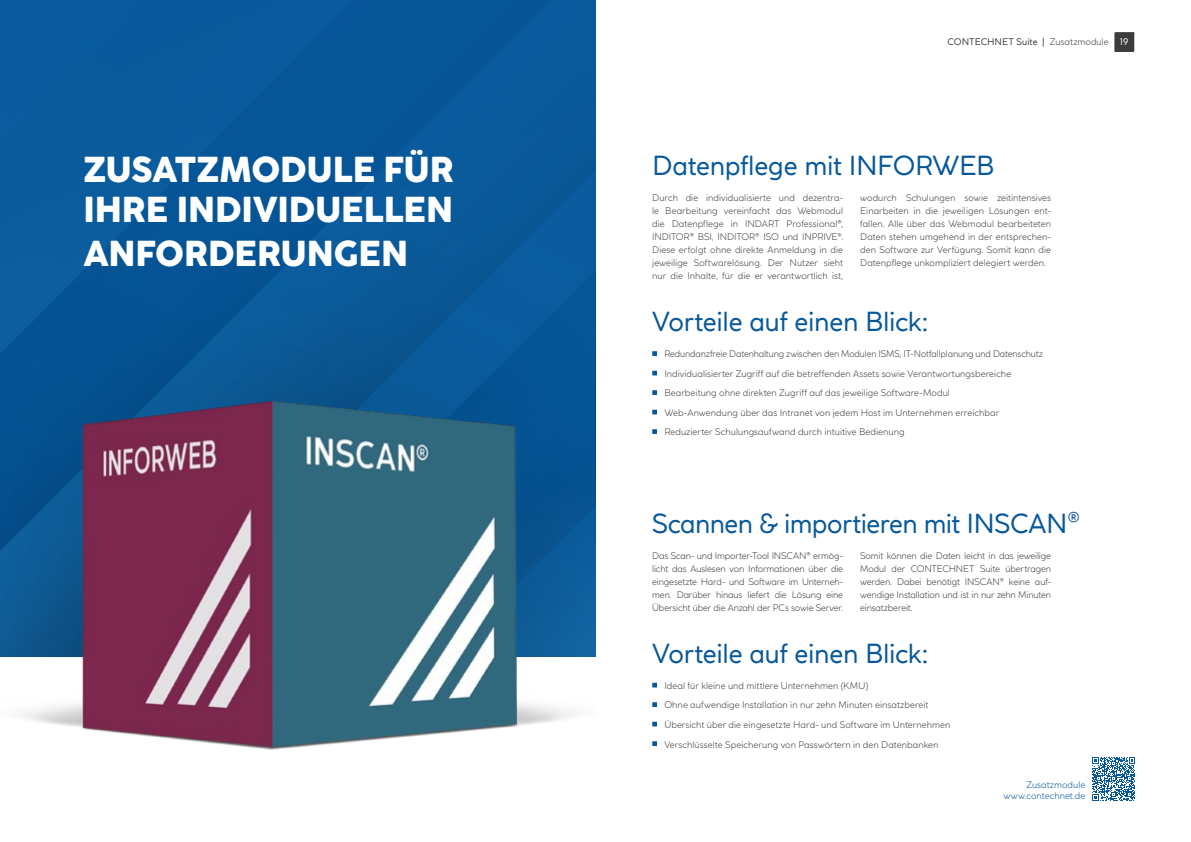
<style>
.page{position:relative;width:1191px;height:842px;background:#fff}
.page>*{position:absolute;margin:0;border:0;box-sizing:border-box;transform-origin:0 0}
.t1{font:800 34px/40px "Coco Gothic Pro";letter-spacing:-.005em;color:#fff}
.t2{font:26px "Coco Gothic Pro";letter-spacing:-.015em;color:#07589b}
.t3{font:300 9px/13px "Coco Gothic Pro";color:#3c3c3b;text-align:justify}
.t4{font:300 9px/11px "Coco Gothic Pro";letter-spacing:.005em;color:#07589b;text-align:right}
.t5{font:9px "Coco Gothic Pro";color:#3c3c3b}
.t6{font:9px "Coco Gothic Pro";color:#fff}
.s1{font-weight:300}
</style>
<div class="page">
<div style="left:0;top:0;width:595px;height:605px;background:#07589b"></div>
<img style="left:0;top:272px;width:595px;height:478px">
<svg style="left:652px;top:351px;width:5px;height:5px"></svg>
<svg style="left:652px;top:371px;width:5px;height:4px"></svg>
<svg style="left:652px;top:390px;width:5px;height:5px"></svg>
<svg style="left:652px;top:410px;width:5px;height:4px"></svg>
<svg style="left:652px;top:429px;width:5px;height:5px"></svg>
<svg style="left:652px;top:683px;width:5px;height:4px"></svg>
<svg style="left:652px;top:702px;width:5px;height:5px"></svg>
<svg style="left:652px;top:722px;width:5px;height:4px"></svg>
<svg style="left:652px;top:741px;width:5px;height:5px"></svg>
<svg style="left:1114px;top:32px;width:20px;height:20px"></svg>
<svg style="left:1092px;top:757px;width:43px;height:43px"></svg>
<h1 class="t1" style="left:83px;top:149px;width:372px">ZUSATZMODULE FÜR<br>IHRE INDIVIDUELLEN</h1>
<h1 class="t1" style="left:83px;top:233px;width:326px">ANFORDERUNGEN</h1>
<p class="t5" style="left:947px;top:36px;width:163px">CONTECHNET Suite | <span class="s1">Zusatzmodule</span></p>
<p class="t6" style="left:1120px;top:36px;width:10px">19</p>
<h2 class="t2" style="left:652px;top:147px;width:343px">Datenpflege mit INFORWEB</h2>
<p class="t3" style="left:652px;top:192px;width:192px">Durch die individualisierte und dezentra&shy;le Bearbeitung vereinfacht das Webmodul die Datenpflege in INDART Professional®, INDITOR® BSI, INDITOR® ISO und INPRIVE®.<br>Diese erfolgt ohne direkte Anmeldung in die jeweilige Softwarelösung. Der Nutzer sieht nur die Inhalte, für die er verantwortlich ist,</p>
<p class="t3" style="left:860px;top:192px;width:192px">wodurch Schulungen sowie zeitintensives Einarbeiten in die jeweiligen Lösungen ent&shy;fallen. Alle über das Webmodul bearbeiteten Daten stehen umgehend in der entsprechen&shy;den Software zur Verfügung. Somit kann die Datenpflege unkompliziert delegiert werden.</p>
<h2 class="t2" style="left:652px;top:303px;width:277px">Vorteile auf einen Blick:</h2>
<p class="t3" style="left:664px;top:344px;width:380px;line-height:19.5px;text-align:left">Redundanzfreie Datenhaltung zwischen den Modulen ISMS, IT-Notfallplanung und Datenschutz Individualisierter Zugriff auf die betreffenden Assets sowie Verantwortungsbereiche Bearbeitung ohne direkten Zugriff auf das jeweilige Software-Modul<br>Web-Anwendung über das Intranet von jedem Host im Unternehmen erreichbar Reduzierter Schulungsaufwand durch intuitive Bedienung</p>
<h2 class="t2" style="left:652px;top:505px;width:430px">Scannen &amp; importieren mit INSCAN®</h2>
<p class="t3" style="left:652px;top:549px;width:192px">Das Scan- und Importer-Tool INSCAN® ermög&shy;licht das Auslesen von Informationen über die eingesetzte Hard- und Software im Unterneh&shy;men. Darüber hinaus liefert die Lösung eine Übersicht über die Anzahl der PCs sowie Server.</p>
<p class="t3" style="left:860px;top:549px;width:192px">Somit können die Daten leicht in das jeweilige Modul der CONTECHNET Suite übertragen werden. Dabei benötigt INSCAN® keine auf&shy;wendige Installation und ist in nur zehn Minuten einsatzbereit.</p>
<h2 class="t2" style="left:652px;top:635px;width:277px">Vorteile auf einen Blick:</h2>
<p class="t3" style="left:664px;top:676px;width:287px;line-height:19.5px;text-align:left">Ideal für kleine und mittlere Unternehmen (KMU)<br>Ohne aufwendige Installation in nur zehn Minuten einsatzbereit Übersicht über die eingesetzte Hard- und Software im Unternehmen Verschlüsselte Speicherung von Passwörtern in den Datenbanken</p>
<p class="t4" style="left:1003px;top:780px;width:84px">Zusatzmodule www.contechnet.de</p>
</div>
